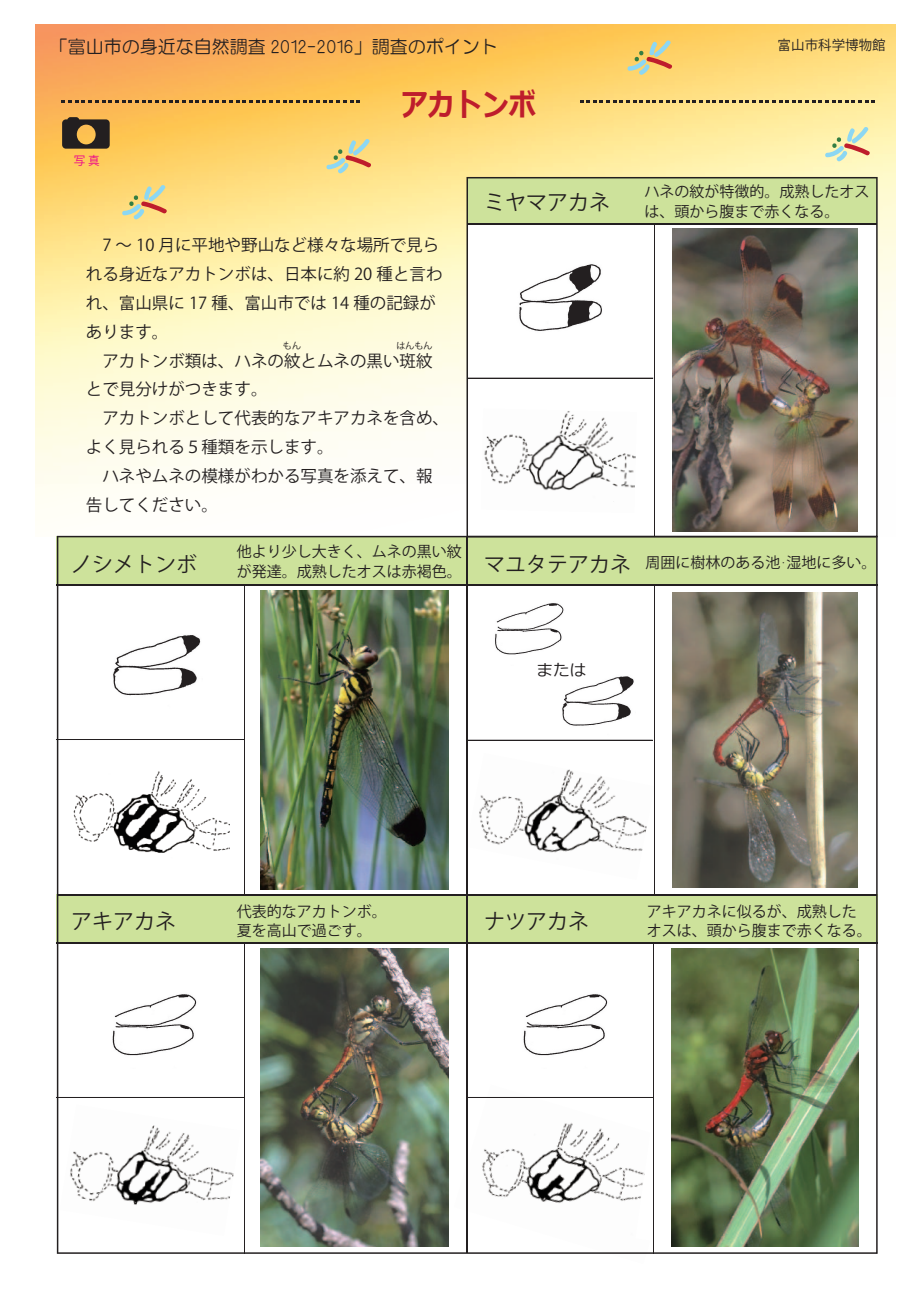
<style>
.page{position:relative;width:919px;height:1289px;background:#fff}
.page>*{position:absolute;margin:0;border:0;box-sizing:border-box;transform-origin:0 0}
.t1{font:700 31.2px "Meiryo";color:#be1d2c;scale:.86 1}
.t2{font:21px "Koz Go Pro";color:#231f20}
.t3{font:18px "HG Maru Gothic MPRO";color:#231f20}
.t4{font:16.5px/28.8px "Koz Go Pro";color:#231f20}
.t5{font:16.5px "Meiryo";color:#231f20}
.t6{font:15px/19.5px "Koz Go Pro";color:#231f20}
.t7{font:13.5px "Koz Go Pro";color:#231f20}
.t8{font:12px "Koz Go Pro";color:#ed028c;scale:.96 1}
.t9{font:9px "Koz Go Pro";color:#231f20}
.t10{font:6px "Koz Go Pro";color:#231f20}
.s1{font-family:"Yenti EGP Medium SJIS"}
</style>
<div class="page">
<img style="left:454px;top:1253px;width:226px;height:1px">
<img style="left:36px;top:25px;width:482px;height:459px">
<img style="left:518px;top:25px;width:377px;height:511px">
<svg style="left:62px;top:117px;width:48px;height:32px;background:#5f4b2d"></svg>
<svg style="left:61px;top:100px;width:299px;height:3px"></svg>
<svg style="left:579px;top:100px;width:296px;height:2px"></svg>
<hr style="left:56px;top:584px;width:409px;height:2px;background:#231f20">
<hr style="left:56px;top:739px;width:189px;height:1px;background:#231f20">
<hr style="left:56px;top:942px;width:409px;height:1px;background:#231f20">
<hr style="left:56px;top:1097px;width:189px;height:1px;background:#231f20">
<svg style="left:824px;top:126px;width:47px;height:36px;background:#e2ddb2"></svg>
<svg style="left:626px;top:39px;width:47px;height:37px;background:#e2c377"></svg>
<svg style="left:326px;top:138px;width:46px;height:36px;background:#e1cb89"></svg>
<svg style="left:121px;top:184px;width:47px;height:36px;background:#e2cc89"></svg>
<svg style="left:466px;top:177px;width:411px;height:359px"></svg>
<img style="left:57px;top:536px;width:820px;height:717px">
<img style="left:481px;top:408px;width:155px;height:105px">
<p class="t3" style="left:50px;top:37px;width:449px">「富山市の身近な自然調査 <span class="s1">2012-2016</span>」調査のポイント</p>
<p class="t7" style="left:777px;top:36px;width:109px">富山市科学博物館</p>
<p class="t8" style="left:74px;top:153px;width:28px">写 真</p>
<h1 class="t1" style="left:401px;top:83px;width:158px">アカトンボ</h1>
<p class="t2" style="left:484px;top:189px;width:127px">ミヤマアカネ</p>
<p class="t4" style="left:86px;top:231px;width:365px">　7 ～ 10 月に平地や野山など様々な場所で見られる身近なアカトンボは、日本に約 20 種と言われ、富山県に 17 種、富山市では 14 種の記録があります。<br>　アカトンボ類は、ハネの紋とムネの黒い斑紋とで見分けがつきます。<br>　アカトンボとして代表的なアキアカネを含め、よく見られる５種類を示します。<br>　ハネやムネの模様がわかる写真を添えて、報告してください。</p>
<p class="t9" style="left:283px;top:340px;width:19px">もん</p>
<p class="t9" style="left:396px;top:340px;width:37px">はんもん</p>
<p class="t6" style="left:237px;top:542px;width:226px">他より少し大きく、ムネの黒い紋が発達。成熟したオスは赤褐色。</p>
<p class="t2" style="left:71px;top:550px;width:127px">ノシメトンボ</p>
<p class="t2" style="left:484px;top:550px;width:148px">マユタテアカネ</p>
<p class="t6" style="left:644px;top:182px;width:226px">ハネの紋が特徴的。成熟したオスは、頭から腹まで赤くなる。</p>
<p class="t6" style="left:645px;top:553px;width:233px">周囲に樹林のある池湿地に多い。</p>
<p class="t10" style="left:780px;top:558px;width:7px">・</p>
<p class="t5" style="left:536px;top:658px;width:51px">または</p>
<p class="t6" style="left:237px;top:901px;width:152px">代表的なアカトンボ。夏を高山で過ごす。</p>
<p class="t2" style="left:71px;top:907px;width:106px">アキアカネ</p>
<p class="t2" style="left:484px;top:907px;width:106px">ナツアカネ</p>
<p class="t6" style="left:646px;top:901px;width:226px">アキアカネに似るが、成熟したオスは、頭から腹まで赤くなる。</p>
</div>
